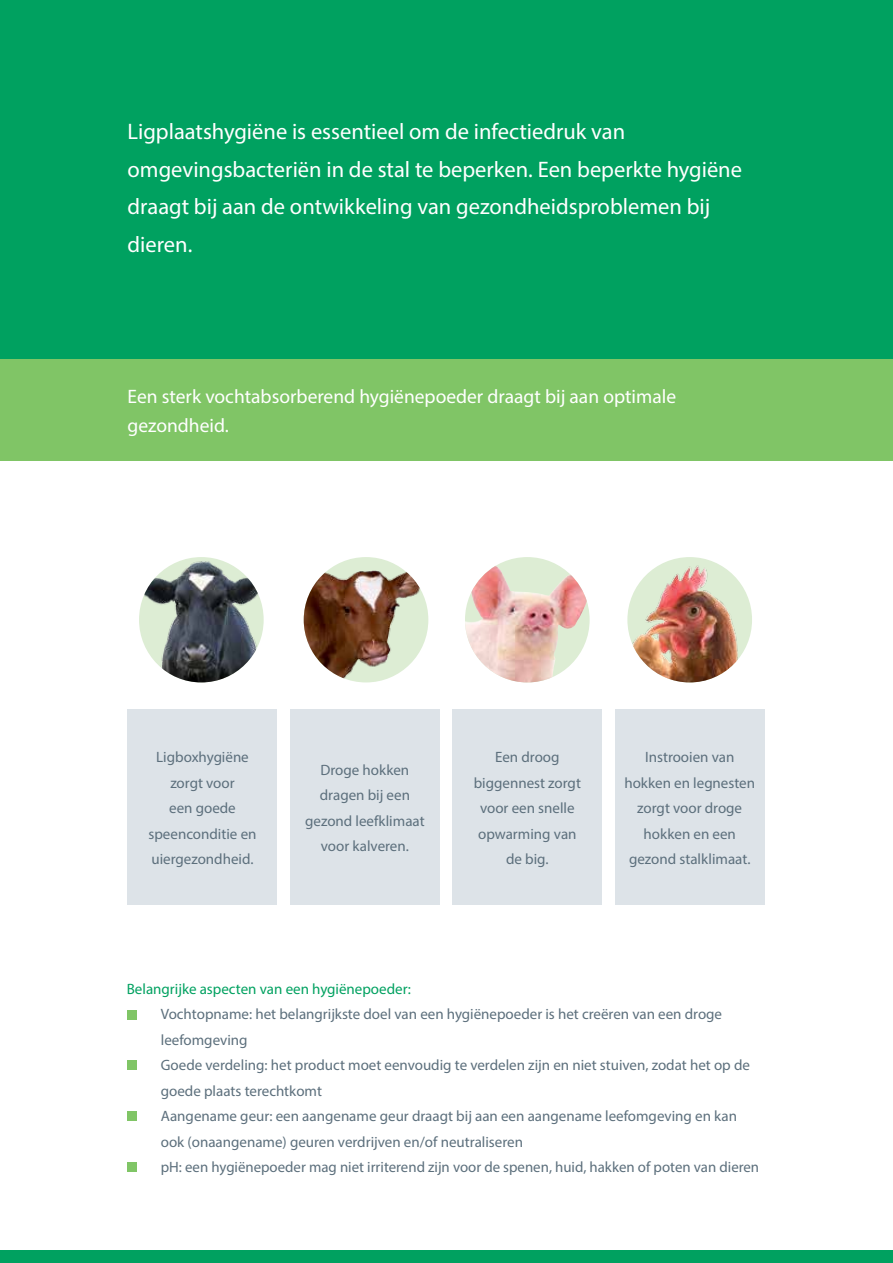
<style>
.page{position:relative;width:893px;height:1263px;background:#fff}
.page>*{position:absolute;margin:0;border:0;box-sizing:border-box;transform-origin:0 0}
.t1{font:22.5px/37.5px "Myriad Pro";color:#fff}
.t2{font:19.5px/28.5px "Myriad Pro";color:#fff}
.t3{font:15px/25.5px "Myriad Pro";color:#5c6f7c;text-align:center}
.t4{font:15px "Myriad Pro";color:#00a160}
</style>
<div class="page">
<div style="left:0;top:1250px;width:893px;height:13px;background:#00a160"></div>
<div style="left:0;top:0;width:893px;height:370px;background:#00a160"></div>
<div style="left:0;top:359px;width:893px;height:101px;background:#80c566"></div>
<div style="left:290px;top:709px;width:150px;height:196px;background:#dde3e8"></div>
<div style="left:128px;top:709px;width:149px;height:196px;background:#dde3e8"></div>
<div style="left:452px;top:709px;width:150px;height:196px;background:#dde3e8"></div>
<div style="left:615px;top:709px;width:150px;height:196px;background:#dde3e8"></div>
<div style="left:127px;top:1010px;width:9px;height:9px;background:#80c566"></div>
<div style="left:127px;top:1111px;width:9px;height:10px;background:#80c566"></div>
<div style="left:127px;top:1162px;width:9px;height:10px;background:#80c566"></div>
<div style="left:127px;top:1060px;width:9px;height:10px;background:#80c566"></div>
<img style="left:139px;top:557px;width:125px;height:125px;border-radius:63px">
<img style="left:304px;top:557px;width:124px;height:125px;border-radius:63px">
<div style="left:465px;top:557px;width:125px;height:125px;background:#ddedd4;border-radius:50%"></div>
<img style="left:465px;top:565px;width:122px;height:117px">
<img style="left:627px;top:557px;width:125px;height:125px;border-radius:63px">
<h1 class="t1" style="left:128px;top:112px;width:616px">Ligplaatshygiëne is essentieel om de infectiedruk van omgevingsbacteriën in de stal te beperken. Een beperkte hygiëne draagt bij aan de ontwikkeling van gezondheidsproblemen bij dieren.</h1>
<h2 class="t2" style="left:128px;top:382px;width:550px">Een sterk vochtabsorberend hygiënepoeder draagt bij aan optimale gezondheid.</h2>
<p class="t3" style="left:148px;top:744px;width:109px">Ligboxhygiëne zorgt voor<br>een goede speenconditie en uiergezondheid.</p>
<p class="t3" style="left:474px;top:744px;width:109px">Een droog biggennest zorgt voor een snelle opwarming van de big.</p>
<p class="t3" style="left:624px;top:744px;width:132px">Instrooien van hokken en legnesten zorgt voor droge hokken en een gezond stalklimaat.</p>
<p class="t3" style="left:305px;top:757px;width:121px">Droge hokken dragen bij een gezond leefklimaat voor kalveren.</p>
<p class="t4" style="left:127px;top:979px;width:286px">Belangrijke aspecten van een hygiënepoeder:</p>
<p class="t3" style="left:161px;top:1001px;width:600px;text-align:left">Vochtopname: het belangrijkste doel van een hygiënepoeder is het creëren van een droge leefomgeving<br>Goede verdeling: het product moet eenvoudig te verdelen zijn en niet stuiven, zodat het op de goede plaats terechtkomt<br>Aangename geur: een aangename geur draagt bij aan een aangename leefomgeving en kan ook (onaangename) geuren verdrijven en/of neutraliseren<br>pH: een hygiënepoeder mag niet irriterend zijn voor de spenen, huid, hakken of poten van dieren</p>
</div>
